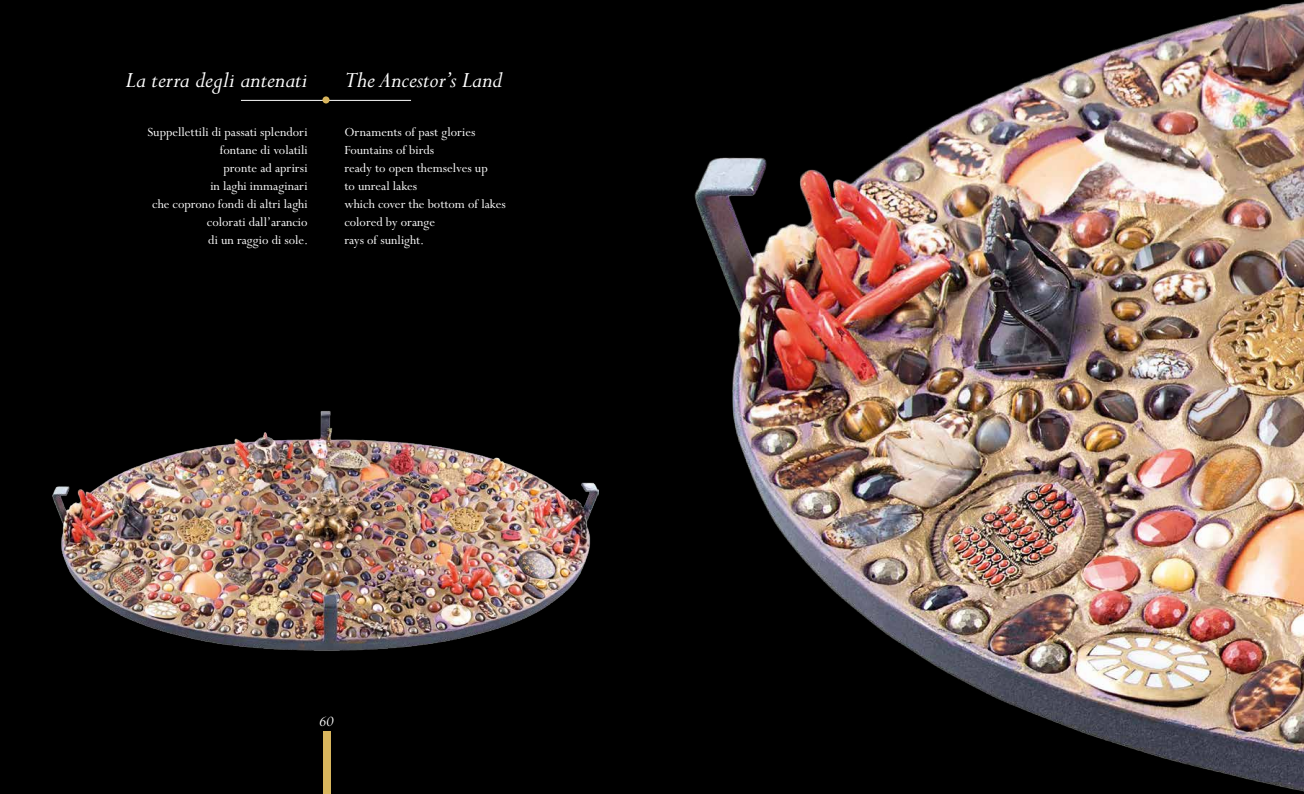
<style>
.page{position:relative;width:1304px;height:794px;background:#fff}
.page>*{position:absolute;margin:0;border:0;box-sizing:border-box;transform-origin:0 0}
.t1{font:italic 25px "Perpetua Std";color:#fff}
.t2{font:italic 16px "Perpetua Std";color:#fff}
.t3{font:14px/18px "Perpetua Std";color:#fff;text-align:right}
</style>
<div class="page">
<div style="left:0;top:0;width:652px;height:794px;background:#000"></div>
<div style="left:324px;top:731px;width:7px;height:63px;background:#d8b55d"></div>
<img style="left:52px;top:411px;width:547px;height:240px">
<div style="left:652px;top:0;width:638px;height:793px;background:#000"></div>
<img style="left:694px;top:0;width:610px;height:793px">
<hr style="left:241px;top:100px;width:170px;height:1px;background:#fff">
<div style="left:322px;top:96px;width:8px;height:7px;background:#d8b55d;border-radius:50%"></div>
<h1 class="t1" style="left:126px;top:67px;width:183px">La terra degli antenati</h1>
<p class="t3" style="left:147px;top:124px;width:162px">Suppellettili di passati splendori fontane di volatili<br>pronte ad aprirsi<br>in laghi immaginari<br>che coprono fondi di altri laghi colorati dall’arancio<br>di un raggio di sole.</p>
<h1 class="t1" style="left:344px;top:67px;width:160px">The Ancestor’s Land</h1>
<p class="t3" style="left:344px;top:124px;width:163px;text-align:left">Ornaments of past glories<br>Fountains of birds<br>ready to open themselves up<br>to unreal lakes<br>which cover the bottom of lakes colored by orange<br>rays of sunlight.</p>
<p class="t2" style="left:319px;top:714px;width:16px">60</p>
</div>
